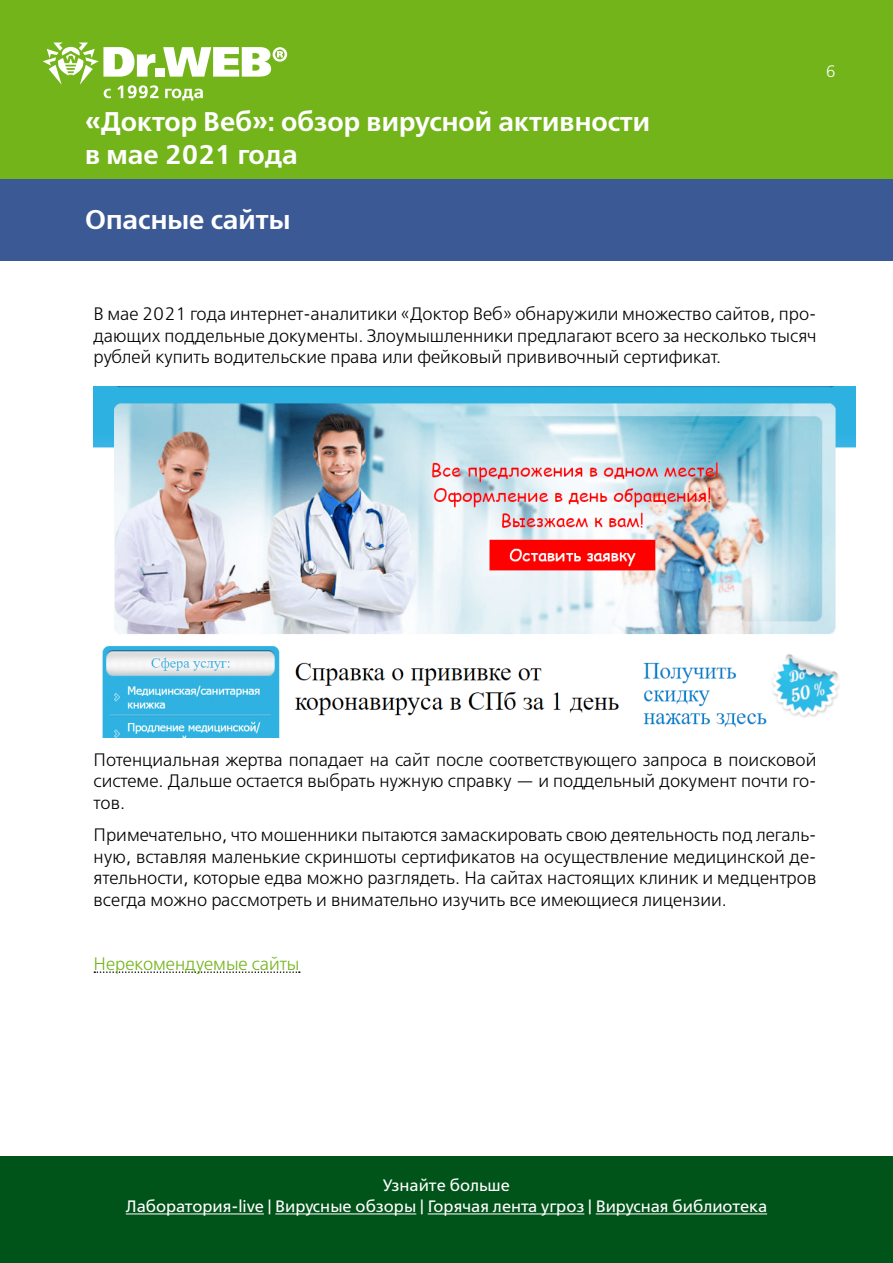
<style>
.page{position:relative;width:893px;height:1263px;background:#fff}
.page>*{position:absolute;margin:0;border:0;box-sizing:border-box;transform-origin:0 0}
.t1{font:600 27px/32.4px "Free Set";color:#fff}
.t2{font:300 18px/21.6px "Free Set";color:#000;text-align:justify}
.t3{font:300 18px "Free Set";color:#72b41a}
.t4{font:16.5px/21.6px "Free Set";color:#fff;text-align:center}
.t5{font:300 16.5px "Free Set";color:#fff}
</style>
<div class="page">
<div style="left:0;top:0;width:893px;height:179px;background:#72b41a"></div>
<svg style="left:43px;top:43px;width:244px;height:58px"></svg>
<div style="left:0;top:1157px;width:893px;height:106px;background:#005319"></div>
<hr style="left:126px;top:1213px;width:138px;height:1px;background:#fff">
<hr style="left:275px;top:1213px;width:141px;height:1px;background:#fff">
<hr style="left:428px;top:1213px;width:156px;height:1px;background:#fff">
<hr style="left:596px;top:1213px;width:171px;height:1px;background:#fff">
<div style="left:0;top:179px;width:893px;height:81px;background:#3b5995"></div>
<svg style="left:94px;top:971px;width:206px;height:2px"></svg>
<img style="left:94px;top:386px;width:762px;height:352px">
<h1 class="t1" style="left:85px;top:105px;width:567px">«Доктор Веб»: обзор вирусной активности в мае 2021 года</h1>
<h1 class="t1" style="left:85px;top:203px;width:207px">Опасные сайты</h1>
<p class="t5" style="left:826px;top:61px;width:12px">6</p>
<p class="t2" style="left:94px;top:303px;width:724px">В мае 2021 года интернет-аналитики «Доктор Веб» обнаружили множество сайтов, про&shy;дающих поддельные документы. Злоумышленники предлагают всего за несколько тысяч рублей купить водительские права или фейковый прививочный сертификат.</p>
<p class="t2" style="left:94px;top:748px;width:724px">Потенциальная жертва попадает на сайт после соответствующего запроса в поисковой системе. Дальше остается выбрать нужную справку — и поддельный документ почти го&shy;тов.</p>
<p class="t2" style="left:94px;top:824px;width:724px">Примечательно, что мошенники пытаются замаскировать свою деятельность под легаль&shy;ную, вставляя маленькие скриншоты сертификатов на осуществление медицинской де&shy;ятельности, которые едва можно разглядеть. На сайтах настоящих клиник и медцентров всегда можно рассмотреть и внимательно изучить все имеющиеся лицензии.</p>
<p class="t3" style="left:94px;top:953px;width:208px">Нерекомендуемые сайты</p>
<p class="t4" style="left:126px;top:1174px;width:643px">Узнайте больше<br>Лаборатория-live | Вирусные обзоры | Горячая лента угроз | Вирусная библиотека</p>
</div>
